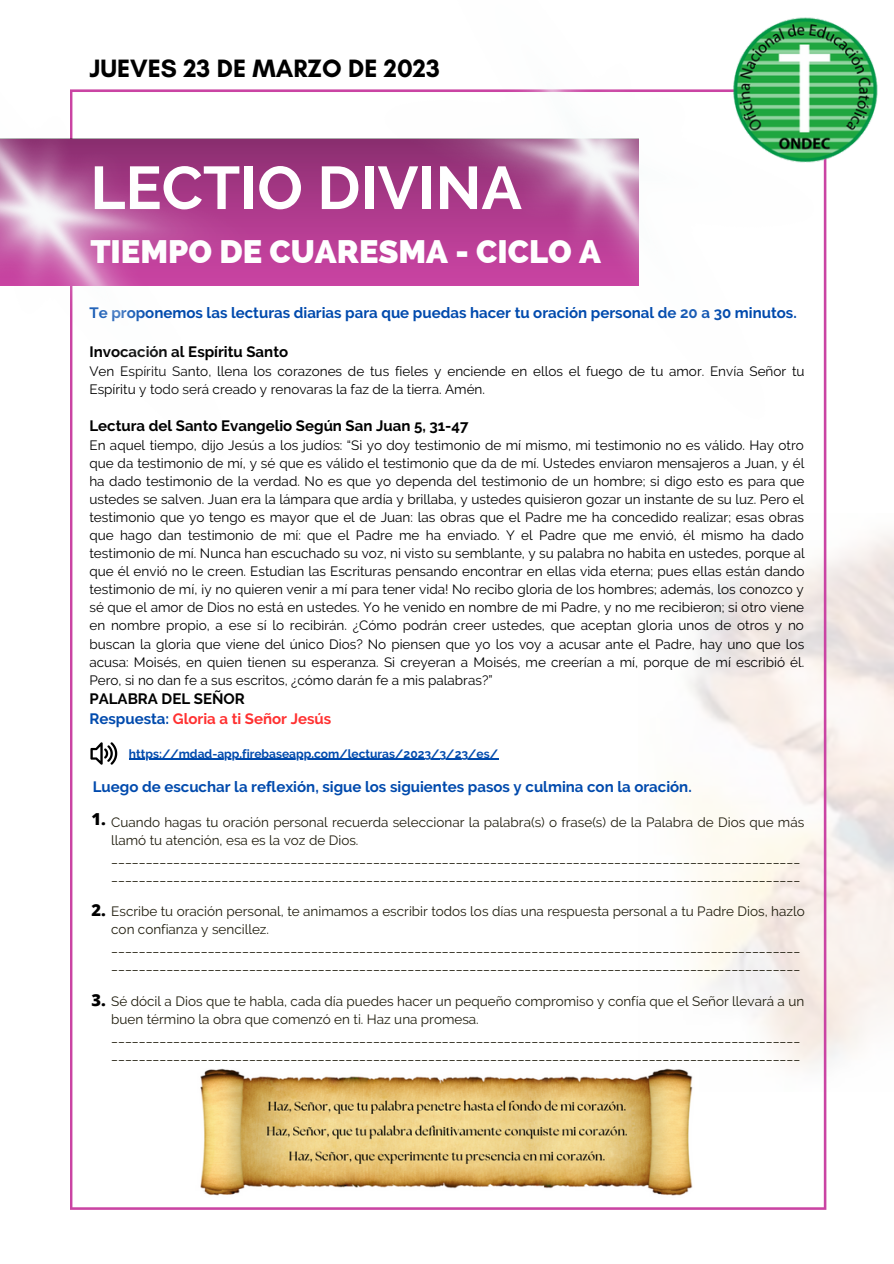
<style>
.page{position:relative;width:894px;height:1264px;background:#fff}
.page>*{position:absolute;margin:0;border:0;box-sizing:border-box;transform-origin:0 0}
.t1{font:700 60.15px "Raleway";color:#fff}
.t2{font:800 32.55px "Raleway";color:#fff}
.t3{font:700 25.5px "Glacial Indifference";color:#000}
.t4{font:800 16.5px "Open Sans";color:#000}
.t5{font:700 15px "Raleway";color:#004aad}
.t6{font:700 15px "Raleway";color:#000}
.t7{font:700 15px/20.2px "Raleway";color:#ff3131}
.t8{font:13.5px/18px "Raleway";color:#000}
.t9{font:13.5px/18px "Raleway";color:#1f1c0d}
.t10{font:700 12px "Raleway";color:#004aad}
.s1{color:#000}
.s2{color:#004aad}
</style>
<div class="page">
<img style="left:826px;top:565px;width:67px;height:526px">
<svg style="left:70px;top:565px;width:756px;height:644px"></svg>
<img style="left:406px;top:17px;width:487px;height:548px">
<img style="left:0;top:89px;width:406px;height:521px">
<img style="left:195px;top:1068px;width:503px;height:129px">
<svg style="left:90px;top:742px;width:27px;height:22px"></svg>
<hr style="left:129px;top:758px;width:369px;height:1px;background:#004aad">
<h3 class="t3" style="left:89px;top:52px;width:352px">JUEVES 23 DE MARZO DE 2023</h3>
<h1 class="t1" style="left:90px;top:152px;width:433px">LECTIO DIVINA</h1>
<h2 class="t2" style="left:90px;top:232px;width:512px">TIEMPO DE CUARESMA - CICLO A</h2>
<p class="t5" style="left:89px;top:304px;width:708px">Te proponemos las lecturas diarias para que puedas hacer tu oración personal de 20 a 30 minutos.</p>
<p class="t6" style="left:89px;top:342px;width:200px">Invocación al Espíritu Santo</p>
<p class="t8" style="left:89px;top:362px;width:716px">Ven Espíritu Santo, llena los corazones de tus fieles y enciende en ellos el fuego de tu amor. Envía Señor tu<br>Espíritu y todo será creado y renovaras la faz de la tierra. Amén.</p>
<p class="t6" style="left:89px;top:417px;width:380px">Lectura del Santo Evangelio Según San Juan 5, 31-47</p>
<p class="t8" style="left:89px;top:436px;width:716px;text-align:justify">En aquel tiempo, dijo Jesús a los judíos: “Si yo doy testimonio de mí mismo, mi testimonio no es válido. Hay otro que da testimonio de mí, y sé que es válido el testimonio que da de mí. Ustedes enviaron mensajeros a Juan, y él ha dado testimonio de la verdad. No es que yo dependa del testimonio de un hombre; si digo esto es para que ustedes se salven. Juan era la lámpara que ardía y brillaba, y ustedes quisieron gozar un instante de su luz. Pero el testimonio que yo tengo es mayor que el de Juan: las obras que el Padre me ha concedido realizar; esas obras que hago dan testimonio de mí: que el Padre me ha enviado. Y el Padre que me envió, él mismo ha dado testimonio de mí. Nunca han escuchado su voz, ni visto su semblante, y su palabra no habita en ustedes, porque al que él envió no le creen. Estudian las Escrituras pensando encontrar en ellas vida eterna; pues ellas están dando testimonio de mí, ¡y no quieren venir a mí para tener vida! No recibo gloria de los hombres; además, los conozco y sé que el amor de Dios no está en ustedes. Yo he venido en nombre de mi Padre, y no me recibieron; si otro viene en nombre propio, a ese sí lo recibirán. ¿Cómo podrán creer ustedes, que aceptan gloria unos de otros y no buscan la gloria que viene del único Dios? No piensen que yo los voy a acusar ante el Padre, hay uno que los acusa: Moisés, en quien tienen su esperanza. Si creyeran a Moisés, me creerían a mí, porque de mí escribió él.<br>Pero, si no dan fe a sus escritos, ¿cómo darán fe a mis palabras?”</p>
<p class="t7" style="left:89px;top:688px;width:243px"><span class="s1">PALABRA DEL SEÑOR<br></span><span class="s2">Respuesta:</span> Gloria a ti Señor Jesús</p>
<p class="t10" style="left:129px;top:746px;width:370px">https://mdad-app.firebaseapp.com/lecturas/2023/3/23/es/</p>
<p class="t5" style="left:93px;top:777px;width:600px">Luego de escuchar la reflexión, sigue los siguientes pasos y culmina con la oración.</p>
<p class="t4" style="left:91px;top:807px;width:16px">1.</p>
<p class="t9" style="left:111px;top:812px;width:694px">Cuando hagas tu oración personal recuerda seleccionar la palabra(s) o frase(s) de la Palabra de Dios que más llamó tu atención, esa es la voz de Dios.</p>
<p class="t4" style="left:91px;top:897px;width:16px">2.</p>
<p class="t9" style="left:111px;top:902px;width:694px">Escribe tu oración personal, te animamos a escribir todos los días una respuesta personal a tu Padre Dios, hazlo con confianza y sencillez. ____________________________________________________________________________________________________ ____________________________________________________________________________________________________</p>
<p class="t9" style="left:111px;top:992px;width:694px">Sé dócil a Dios que te habla, cada día puedes hacer un pequeño compromiso y confía que el Señor llevará a un buen término la obra que comenzó en ti. Haz una promesa. ____________________________________________________________________________________________________ ____________________________________________________________________________________________________</p>
<p class="t4" style="left:91px;top:988px;width:16px">3.</p>
</div>
